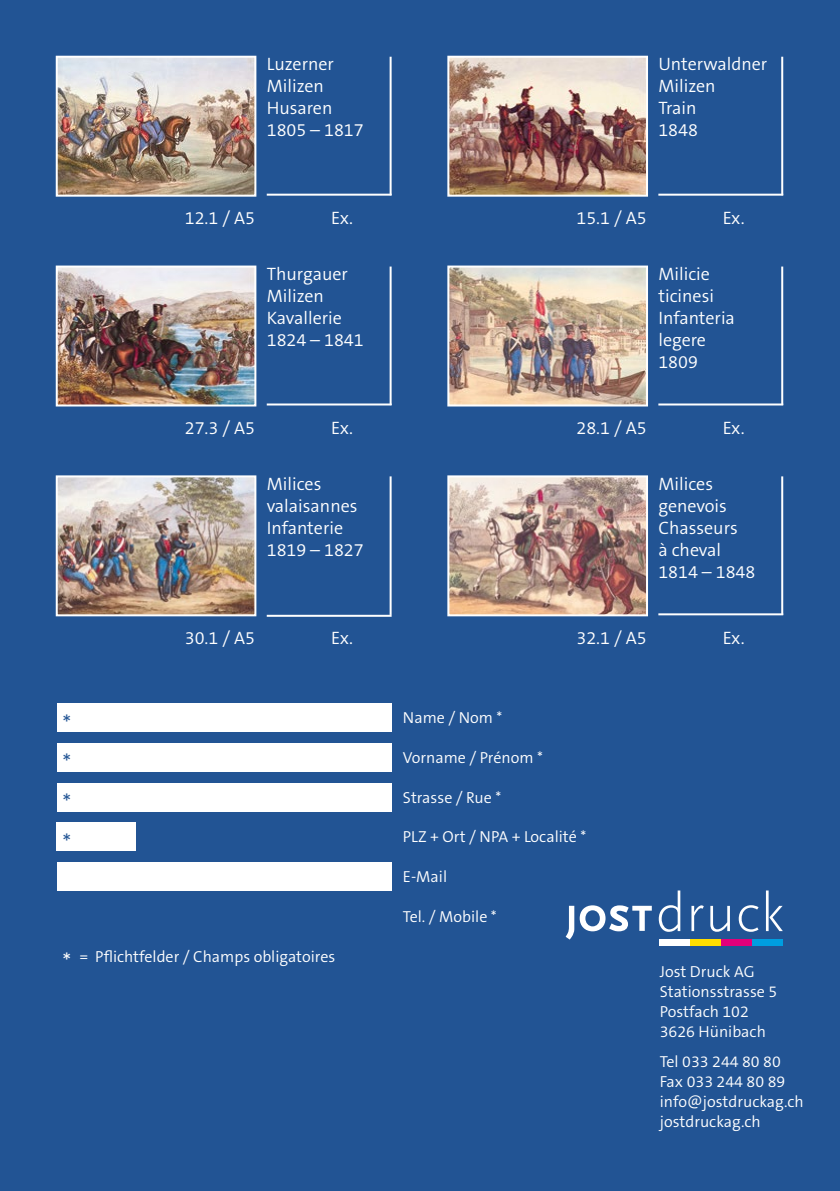
<style>
.page{position:relative;width:840px;height:1191px;background:#fff}
.page>*{position:absolute;margin:0;border:0;box-sizing:border-box;transform-origin:0 0}
.t1{font:300 24px/39.6px "The Sans B W4";color:#225494;text-align:justify}
.t2{font:300 24px "The Sans B W4";color:#fff}
.t3{font:300 18px/22px "The Sans B W4";color:#fff}
.t4{font:300 16px/20px "The Sans B W4";color:#fff}
</style>
<div class="page">
<div style="left:0;top:0;width:839px;height:1191px;background:#225494"></div>
<div style="left:57px;top:703px;width:334px;height:29px;background:#fff"></div>
<div style="left:57px;top:743px;width:334px;height:28px;background:#fff"></div>
<div style="left:57px;top:782px;width:334px;height:29px;background:#fff"></div>
<div style="left:57px;top:822px;width:79px;height:29px;background:#fff"></div>
<div style="left:57px;top:862px;width:334px;height:28px;background:#fff"></div>
<img style="left:450px;top:59px;width:194px;height:135px">
<div style="left:447px;top:56px;width:200px;height:141px;border:2px solid #fff"></div>
<hr style="left:780px;top:57px;width:2px;height:138px;background:#fff">
<hr style="left:658px;top:194px;width:124px;height:2px;background:#fff">
<img style="left:450px;top:268px;width:194px;height:135px">
<div style="left:447px;top:265px;width:200px;height:141px;border:2px solid #fff"></div>
<hr style="left:780px;top:266px;width:2px;height:139px;background:#fff">
<hr style="left:658px;top:403px;width:124px;height:2px;background:#fff">
<img style="left:450px;top:478px;width:194px;height:135px">
<div style="left:447px;top:475px;width:200px;height:141px;border:2px solid #fff"></div>
<hr style="left:780px;top:476px;width:2px;height:139px;background:#fff">
<hr style="left:658px;top:613px;width:124px;height:2px;background:#fff">
<img style="left:59px;top:59px;width:194px;height:135px">
<div style="left:56px;top:56px;width:200px;height:141px;border:2px solid #fff"></div>
<hr style="left:389px;top:57px;width:2px;height:138px;background:#fff">
<hr style="left:266px;top:194px;width:125px;height:2px;background:#fff">
<img style="left:59px;top:268px;width:194px;height:135px">
<div style="left:56px;top:265px;width:200px;height:141px;border:2px solid #fff"></div>
<hr style="left:389px;top:266px;width:2px;height:139px;background:#fff">
<hr style="left:266px;top:403px;width:125px;height:2px;background:#fff">
<img style="left:59px;top:478px;width:194px;height:135px">
<div style="left:56px;top:475px;width:200px;height:141px;border:2px solid #fff"></div>
<hr style="left:389px;top:476px;width:2px;height:139px;background:#fff">
<hr style="left:266px;top:615px;width:125px;height:2px;background:#fff">
<svg style="left:658px;top:890px;width:22px;height:41px"></svg>
<svg style="left:691px;top:905px;width:12px;height:26px"></svg>
<svg style="left:710px;top:906px;width:19px;height:25px"></svg>
<svg style="left:738px;top:905px;width:20px;height:26px"></svg>
<svg style="left:765px;top:890px;width:17px;height:41px"></svg>
<div style="left:659px;top:939px;width:30px;height:6px;background:#fff"></div>
<div style="left:689px;top:939px;width:31px;height:6px;background:#fd0"></div>
<div style="left:720px;top:939px;width:31px;height:6px;background:#e2007a"></div>
<div style="left:751px;top:939px;width:31px;height:6px;background:#009ee0"></div>
<svg style="left:565px;top:905px;width:86px;height:34px"></svg>
<h1 class="t1" style="left:62px;top:704px;width:10px">* * * *</h1>
<p class="t3" style="left:266px;top:53px;width:98px">Luzerner<br>Milizen<br>Husaren<br>1805 – 1817</p>
<p class="t3" style="left:185px;top:207px;width:72px">12.1 / A5</p>
<p class="t3" style="left:331px;top:207px;width:24px">Ex.</p>
<p class="t3" style="left:266px;top:263px;width:98px">Thurgauer<br>Milizen<br>Kavallerie<br>1824 – 1841</p>
<p class="t3" style="left:185px;top:417px;width:72px">27.3 / A5</p>
<p class="t3" style="left:331px;top:417px;width:24px">Ex.</p>
<p class="t3" style="left:266px;top:473px;width:98px">Milices valaisannes<br>Infanterie<br>1819 – 1827</p>
<p class="t3" style="left:185px;top:627px;width:72px">30.1 / A5</p>
<p class="t3" style="left:331px;top:627px;width:24px">Ex.</p>
<h1 class="t2" style="left:62px;top:946px;width:10px">*</h1>
<p class="t4" style="left:79px;top:946px;width:257px">= Pflichtfelder / Champs obligatoires</p>
<p class="t3" style="left:658px;top:53px;width:110px">Unterwaldner<br>Milizen<br>Train<br>1848</p>
<p class="t3" style="left:576px;top:207px;width:72px">15.1 / A5</p>
<p class="t3" style="left:722px;top:207px;width:24px">Ex.</p>
<p class="t3" style="left:658px;top:263px;width:78px">Milicie ticinesi<br>Infanteria legere<br>1809</p>
<p class="t3" style="left:576px;top:417px;width:72px">28.1 / A5</p>
<p class="t3" style="left:722px;top:417px;width:24px">Ex.</p>
<p class="t3" style="left:658px;top:473px;width:98px">Milices genevois<br>Chasseurs<br>à cheval<br>1814 – 1848</p>
<p class="t3" style="left:576px;top:627px;width:72px">32.1 / A5</p>
<p class="t3" style="left:722px;top:627px;width:24px">Ex.</p>
<p class="t4" style="left:403px;top:708px;width:101px">Name / Nom *</p>
<p class="t4" style="left:403px;top:747px;width:141px">Vorname / Prénom *</p>
<p class="t4" style="left:403px;top:787px;width:100px">Strasse / Rue *</p>
<p class="t4" style="left:403px;top:827px;width:185px">PLZ + Ort / NPA + Localité *</p>
<p class="t4" style="left:403px;top:867px;width:46px">E-Mail</p>
<p class="t4" style="left:403px;top:906px;width:95px">Tel. / Mobile *</p>
<p class="t4" style="left:659px;top:962px;width:119px">Jost Druck AG<br>Stationsstrasse 5<br>Postfach 102<br>3626 Hünibach</p>
<p class="t4" style="left:659px;top:1052px;width:145px">Tel 033 244 80 80<br>Fax 033 244 80 89 info@jostdruckag.ch jostdruckag.ch</p>
</div>
